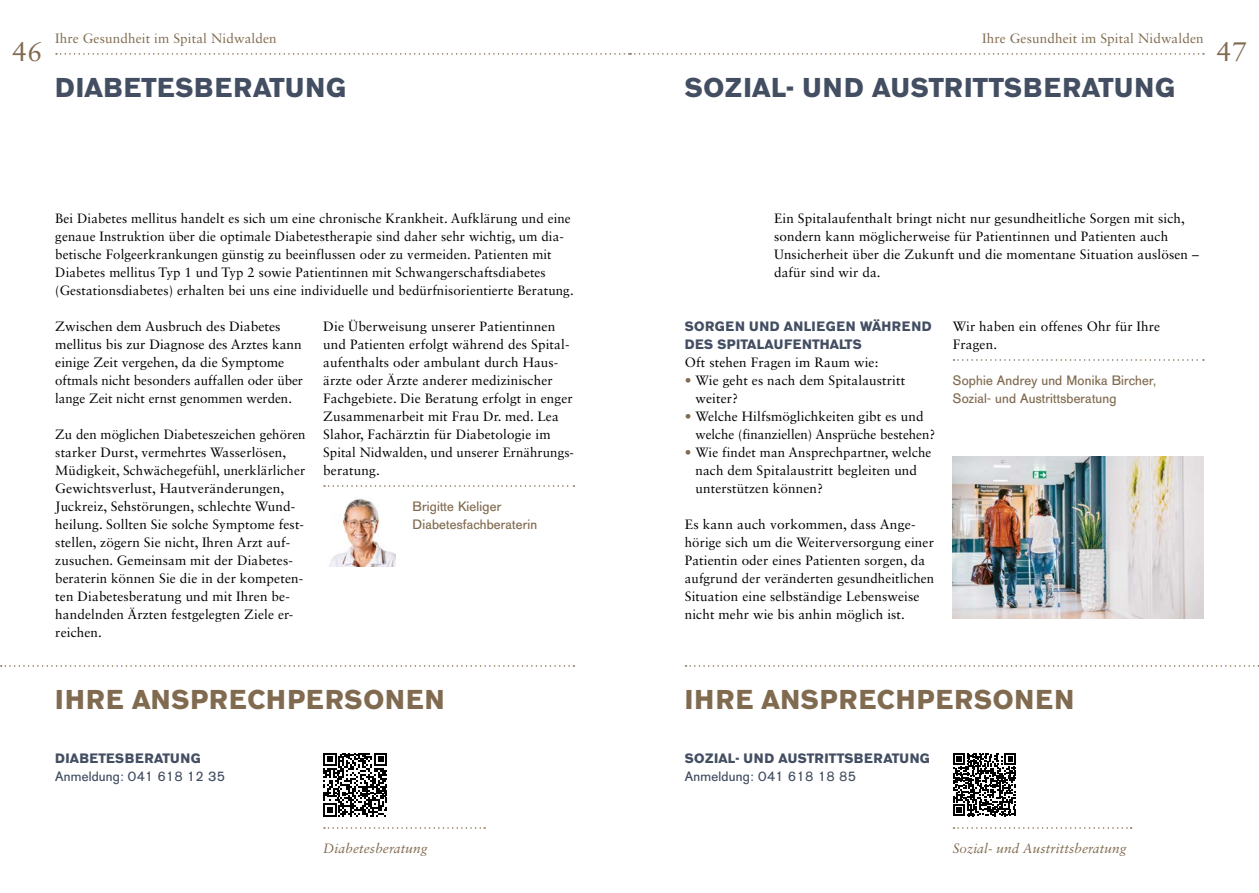
<style>
.page{position:relative;width:1259px;height:893px;background:#fff}
.page>*{position:absolute;margin:0;border:0;box-sizing:border-box;transform-origin:0 0}
.t1{font:700 27px "AG Old Face";letter-spacing:.03em;color:#434e62}
.t2{font:700 27px "AG Old Face";letter-spacing:.05em;color:#816b50}
.t3{font:27px "Sabon LT Std";color:#816b50}
.t4{font:13.5px/18px "Sabon LT Std";letter-spacing:.01em;color:#000}
.t5{font:13.5px/18px "AG Old Face";letter-spacing:.015em;color:#816b50}
.t6{font:700 13.5px/18px "AG Old Face";letter-spacing:.03em;color:#434e62}
.t7{font:13.5px "Sabon LT Std";letter-spacing:.01em;color:#816b50}
.t8{font:italic 13.5px "Sabon LT Std";letter-spacing:.01em;color:#816b50}
.t9{font:13.5px "AG Old Face";letter-spacing:.015em;color:#434e62}
.s1{color:#816b50}
</style>
<div class="page">
<svg style="left:324px;top:485px;width:250px;height:2px"></svg>
<svg style="left:953px;top:359px;width:251px;height:2px"></svg>
<svg style="left:56px;top:53px;width:1148px;height:2px"></svg>
<svg style="left:1px;top:665px;width:573px;height:2px"></svg>
<svg style="left:323px;top:753px;width:64px;height:64px"></svg>
<svg style="left:953px;top:753px;width:63px;height:63px"></svg>
<svg style="left:324px;top:827px;width:161px;height:2px"></svg>
<svg style="left:953px;top:827px;width:178px;height:2px"></svg>
<img style="left:329px;top:498px;width:66px;height:68px">
<img style="left:952px;top:457px;width:251px;height:162px">
<svg style="left:685px;top:665px;width:574px;height:2px"></svg>
<p class="t7" style="left:55px;top:30px;width:223px">Ihre Gesundheit im Spital Nidwalden</p>
<h1 class="t1" style="left:55px;top:71px;width:293px">DIABETESBERATUNG</h1>
<p class="t7" style="left:982px;top:30px;width:223px">Ihre Gesundheit im Spital Nidwalden</p>
<h1 class="t1" style="left:685px;top:71px;width:492px">SOZIAL- UND AUSTRITTSBERATUNG</h1>
<h1 class="t3" style="left:12px;top:35px;width:32px">46</h1>
<h1 class="t3" style="left:1216px;top:35px;width:32px">47</h1>
<p class="t4" style="left:55px;top:209px;width:520px">Bei Diabetes mellitus handelt es sich um eine chronische Krankheit. Aufklärung und eine genaue Instruktion über die optimale Diabetestherapie sind daher sehr wichtig, um dia&shy;betische Folgeerkrankungen günstig zu beeinflussen oder zu vermeiden. Patienten mit Diabetes mellitus Typ 1 und Typ 2 sowie Patientinnen mit Schwangerschaftsdiabetes (Gestationsdiabetes) erhalten bei uns eine individuelle und bedürfnisorientierte Beratung.</p>
<p class="t4" style="left:774px;top:209px;width:426px">Ein Spitalaufenthalt bringt nicht nur gesundheitliche Sorgen mit sich, sondern kann möglicherweise für Patientinnen und Patienten auch Unsicherheit über die Zukunft und die momentane Situation auslösen – dafür sind wir da.</p>
<p class="t4" style="left:55px;top:317px;width:249px">Zwischen dem Ausbruch des Diabetes mellitus bis zur Diagnose des Arztes kann einige Zeit vergehen, da die Symptome oftmals nicht besonders auffallen oder über lange Zeit nicht ernst genommen werden.</p>
<p class="t4" style="left:55px;top:425px;width:252px">Zu den möglichen Diabeteszeichen gehören starker Durst, vermehrtes Wasserlösen, Müdigkeit, Schwächegefühl, unerklärlicher Gewichtsverlust, Hautveränderungen, Juckreiz, Sehstörungen, schlechte Wund&shy;heilung. Sollten Sie solche Symptome fest&shy;stellen, zögern Sie nicht, Ihren Arzt auf&shy;zusuchen. Gemeinsam mit der Diabetes&shy;beraterin können Sie die in der kompeten&shy;ten Diabetesberatung und mit Ihren be&shy;handelnden Ärzten festgelegten Ziele er&shy;reichen.</p>
<p class="t6" style="left:685px;top:317px;width:248px">SORGEN UND ANLIEGEN WÄHREND<br>DES SPITALAUFENTHALTS</p>
<p class="t4" style="left:685px;top:353px;width:195px">Oft stehen Fragen im Raum wie:</p>
<p class="t4" style="left:695px;top:371px;width:211px;text-indent:-11px"><span class="s1">•</span> Wie geht es nach dem Spitalaustritt weiter?</p>
<p class="t4" style="left:695px;top:407px;width:241px;text-indent:-11px"><span class="s1">•</span> Welche Hilfsmöglichkeiten gibt es und welche (finanziellen) Ansprüche bestehen?</p>
<p class="t4" style="left:695px;top:443px;width:237px;text-indent:-11px"><span class="s1">•</span> Wie findet man Ansprechpartner, welche nach dem Spitalaustritt begleiten und unterstützen können?</p>
<p class="t4" style="left:685px;top:515px;width:251px">Es kann auch vorkommen, dass Ange&shy;hörige sich um die Weiterversorgung einer Patientin oder eines Patienten sorgen, da aufgrund der veränderten gesundheitlichen Situation eine selbständige Lebensweise nicht mehr wie bis anhin möglich ist.</p>
<p class="t4" style="left:323px;top:317px;width:252px">Die Überweisung unserer Patientinnen und Patienten erfolgt während des Spital&shy;aufenthalts oder ambulant durch Haus&shy;ärzte oder Ärzte anderer medizinischer Fachgebiete. Die Beratung erfolgt in enger Zusammenarbeit mit Frau Dr. med. Lea Slahor, Fachärztin für Diabetologie im Spital Nidwalden, und unserer Ernährungs&shy;beratung.</p>
<p class="t5" style="left:412px;top:497px;width:126px">Brigitte Kieliger<br>Diabetesfachberaterin</p>
<p class="t4" style="left:952px;top:317px;width:209px">Wir haben ein offenes Ohr für Ihre<br>Fragen.</p>
<p class="t5" style="left:952px;top:371px;width:205px">Sophie Andrey und Monika Bircher,<br>Sozial- und Austrittsberatung</p>
<h1 class="t2" style="left:55px;top:683px;width:391px">IHRE ANSPRECHPERSONEN</h1>
<p class="t6" style="left:55px;top:749px;width:147px">DIABETESBERATUNG</p>
<p class="t9" style="left:55px;top:768px;width:171px">Anmeldung: 041 618 12 35</p>
<h1 class="t2" style="left:685px;top:683px;width:391px">IHRE ANSPRECHPERSONEN</h1>
<p class="t6" style="left:685px;top:749px;width:247px">SOZIAL- UND AUSTRITTSBERATUNG</p>
<p class="t9" style="left:685px;top:768px;width:173px">Anmeldung: 041 618 18 85</p>
<p class="t8" style="left:323px;top:840px;width:106px">Diabetesberatung</p>
<p class="t8" style="left:952px;top:840px;width:175px">Sozial- und Austrittsberatung</p>
</div>
